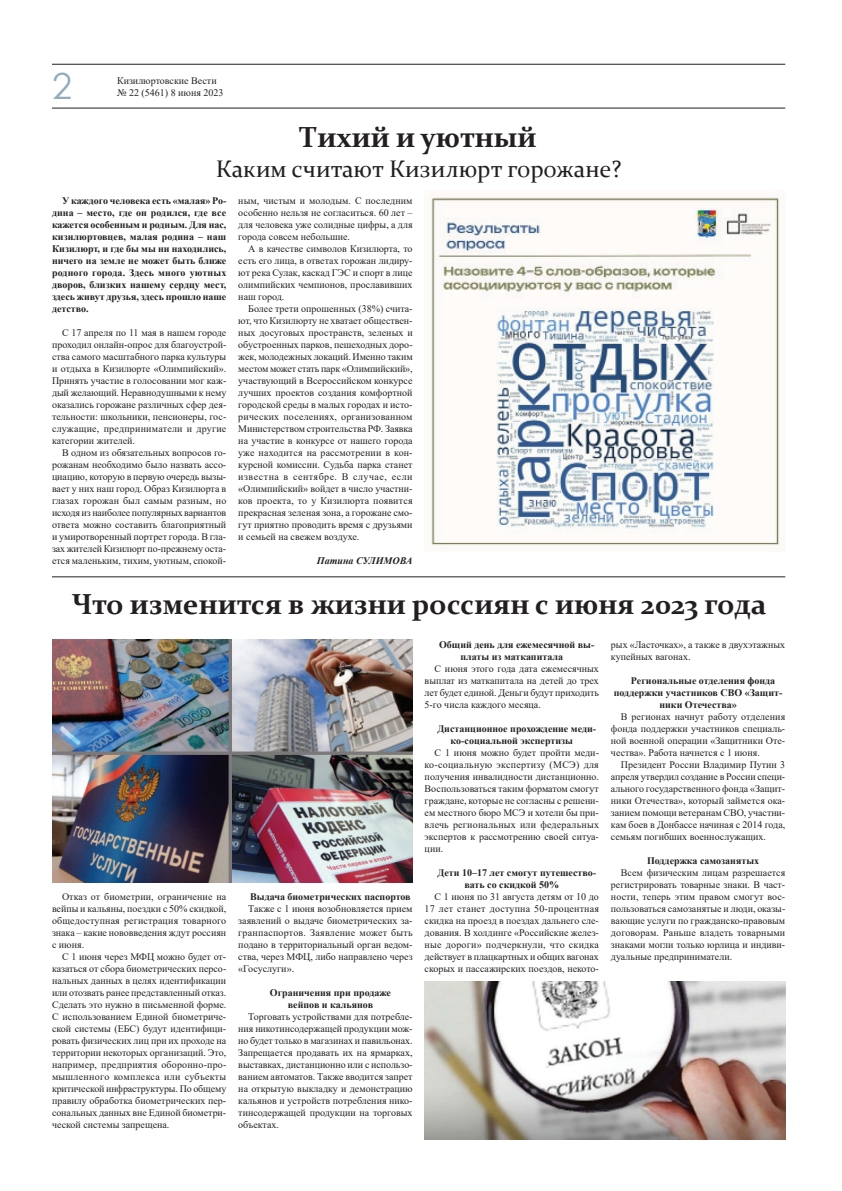
<style>
.page{position:relative;width:842px;height:1191px;background:#fff}
.page>*{position:absolute;margin:0;border:0;box-sizing:border-box;transform-origin:0 0}
.t1{font:36px "Century Gothic";color:#91aebd}
.t2{font:700 29px "Constantia";color:#231f20}
.t3{font:24px "Constantia";color:#231f20}
.t4{font:10px/12px "Times New Roman";color:#231f20;text-align:justify}
.t5{font:700 10px/12px "Times New Roman";color:#231f20}
.t6{font:italic 700 10px "Times New Roman";color:#231f20}
</style>
<div class="page">
<hr style="left:52px;top:64px;width:733px;height:1px;background:#231f20">
<hr style="left:52px;top:108px;width:733px;height:1px;background:#231f20">
<hr style="left:52px;top:576px;width:733px;height:1px;background:#231f20">
<img style="left:430px;top:197px;width:355px;height:349px">
<img style="left:52px;top:639px;width:361px;height:243px">
<img style="left:425px;top:981px;width:360px;height:159px">
<h1 class="t1" style="left:52px;top:61px;width:21px">2</h1>
<p class="t4" style="left:117px;top:74px;width:108px">Кизилюртовские Вести № 22 (5461) 8 июня 2023</p>
<h2 class="t2" style="left:301px;top:117px;width:237px">Тихий и уютный</h2>
<h3 class="t3" style="left:216px;top:152px;width:407px">Каким считают Кизилюрт горожане?</h3>
<p class="t5" style="left:52px;top:194px;width:176px;text-align:justify;text-indent:10px">У каждого человека есть «малая» Ро&shy;дина – место, где он родился, где все кажется особенным и родным. Для нас, кизилюртовцев, малая родина – наш Кизилюрт, и где бы мы ни находились, ничего на земле не может быть ближе родного города. Здесь много уютных дворов, близких нашему сердцу мест, здесь живут друзья, здесь прошло наше детство.</p>
<p class="t4" style="left:52px;top:326px;width:176px;text-indent:10px">С 17 апреля по 11 мая в нашем городе проходил онлайн-опрос для благоустрой&shy;ства самого масштабного парка культуры и отдыха в Кизилюрте «Олимпийский».<br>Принять участие в голосовании мог каж&shy;дый желающий. Неравнодушными к нему оказались горожане различных сфер дея&shy;тельности: школьники, пенсионеры, гос&shy;служащие, предприниматели и другие категории жителей.</p>
<p class="t4" style="left:52px;top:446px;width:176px;text-indent:10px">В одном из обязательных вопросов го&shy;рожанам необходимо было назвать ассо&shy;циацию, которую в первую очередь вызы&shy;вает у них наш город. Образ Кизилюрта в глазах горожан был самым разным, но исходя из наиболее популярных вариантов ответа можно составить благоприятный и умиротворенный портрет города. В гла&shy;зах жителей Кизилюрт по-прежнему оста&shy;ется маленьким, тихим, уютным, спокой-</p>
<p class="t4" style="left:238px;top:194px;width:176px">ным, чистым и молодым. С последним особенно нельзя не согласиться. 60 лет – для человека уже солидные цифры, а для города совсем небольшие.</p>
<p class="t4" style="left:238px;top:242px;width:176px;text-indent:10px">А в качестве символов Кизилюрта, то есть его лица, в ответах горожан лидиру&shy;ют река Сулак, каскад ГЭС и спорт в лице олимпийских чемпионов, прославивших наш город.</p>
<p class="t4" style="left:238px;top:302px;width:176px;text-indent:10px">Более трети опрошенных (38%) счита&shy;ют, что Кизилюрту не хватает обществен&shy;ных досуговых пространств, зеленых и обустроенных парков, пешеходных доро&shy;жек, молодежных локаций. Именно таким местом может стать парк «Олимпийский», участвующий в Всероссийском конкурсе лучших проектов создания комфортной городской среды в малых городах и исто&shy;рических поселениях, организованном Министерством строительства РФ. Заявка на участие в конкурсе от нашего города уже находится на рассмотрении в кон&shy;курсной комиссии. Судьба парка станет известна в сентябре. В случае, если «Олимпийский» войдет в число участни&shy;ков проекта, то у Кизилюрта появится прекрасная зеленая зона, а горожане смо&shy;гут приятно проводить время с друзьями и семьей на свежем воздухе.</p>
<p class="t6" style="left:317px;top:554px;width:97px">Патина СУЛИМОВА</p>
<h2 class="t2" style="left:72px;top:584px;width:696px">Что изменится в жизни россиян с июня 2023 года</h2>
<p class="t4" style="left:52px;top:890px;width:176px;text-indent:10px">Отказ от биометрии, ограничение на вейпы и кальяны, поездки с 50% скидкой, общедоступная регистрация товарного знака – какие нововведения ждут россиян с июня.</p>
<p class="t4" style="left:52px;top:950px;width:176px;text-indent:10px">С 1 июня через МФЦ можно будет от&shy;казаться от сбора биометрических персо&shy;нальных данных в целях идентификации или отозвать ранее представленный отказ.<br>Сделать это нужно в письменной форме.<br>С использованием Единой биометриче&shy;ской системы (ЕБС) будут идентифици&shy;ровать физических лиц при их проходе на территории некоторых организаций. Это, например, предприятия оборонно-про&shy;мышленного комплекса или субъекты критической инфраструктуры. По общему правилу обработка биометрических пер&shy;сональных данных вне Единой биометри&shy;ческой системы запрещена.</p>
<p class="t5" style="left:250px;top:890px;width:162px">Выдача биометрических паспортов</p>
<p class="t4" style="left:238px;top:902px;width:176px;text-indent:10px">Также с 1 июня возобновляется прием заявлений о выдаче биометрических за&shy;гранпаспортов. Заявление может быть подано в территориальный орган ведом&shy;ства, через МФЦ, либо направлено через «Госуслуги».</p>
<p class="t5" style="left:270px;top:986px;width:123px;text-align:center">Ограничения при продаже вейпов и кальянов</p>
<p class="t4" style="left:238px;top:1010px;width:176px;text-indent:10px">Торговать устройствами для потребле&shy;ния никотинсодержащей продукции мож&shy;но будет только в магазинах и павильонах.<br>Запрещается продавать их на ярмарках, выставках, дистанционно или с использо&shy;ванием автоматов. Также вводится запрет на открытую выкладку и демонстрацию кальянов и устройств потребления нико&shy;тинсодержащей продукции на торговых объектах.</p>
<p class="t5" style="left:460px;top:638px;width:136px;text-indent:-21px">Общий день для ежемесячной вы&shy;платы из маткапитала</p>
<p class="t4" style="left:425px;top:662px;width:176px;text-indent:10px">С июня этого года дата ежемесячных выплат из маткапитала на детей до трех лет будет единой. Деньги будут приходить 5-го числа каждого месяца.</p>
<p class="t5" style="left:451px;top:722px;width:147px;text-indent:-13px">Дистанционное прохождение меди&shy;ко-социальной экспертизы</p>
<p class="t4" style="left:425px;top:746px;width:176px;text-indent:10px">С 1 июня можно будет пройти меди&shy;ко-социальную экспертизу (МСЭ) для получения инвалидности дистанционно.<br>Воспользоваться таким форматом смогут граждане, которые не согласны с решени&shy;ем местного бюро МСЭ и хотели бы при&shy;влечь региональных или федеральных экспертов к рассмотрению своей ситуа&shy;ции.</p>
<p class="t5" style="left:464px;top:866px;width:133px;text-indent:-27px">Дети 10–17 лет смогут путешество&shy;вать со скидкой 50%</p>
<p class="t4" style="left:425px;top:890px;width:176px;text-indent:10px">С 1 июня по 31 августа детям от 10 до 17 лет станет доступна 50-процентная скидка на проезд в поездах дальнего сле&shy;дования. В холдинге «Российские желез&shy;ные дороги» подчеркнули, что скидка действует в плацкартных и общих вагонах скорых и пассажирских поездов, некото-</p>
<p class="t4" style="left:611px;top:638px;width:176px">рых «Ласточках», а также в двухэтажных купейных вагонах.</p>
<p class="t5" style="left:631px;top:674px;width:146px">Региональные отделения фонда</p>
<p class="t5" style="left:614px;top:686px;width:170px">поддержки участников СВО «Защит-</p>
<p class="t5" style="left:659px;top:698px;width:79px">ники Отечества»</p>
<p class="t4" style="left:611px;top:710px;width:176px;text-indent:10px">В регионах начнут работу отделения фонда поддержки участников специаль&shy;ной военной операции «Защитники Оте&shy;чества». Работа начнется с 1 июня.</p>
<p class="t4" style="left:611px;top:758px;width:176px;text-indent:10px">Президент России Владимир Путин 3 апреля утвердил создание в России специ&shy;ального государственного фонда «Защит&shy;ники Отечества», который займется ока&shy;занием помощи ветеранам СВО, участни&shy;кам боев в Донбассе начиная с 2014 года, семьям погибших военнослужащих.</p>
<p class="t5" style="left:647px;top:854px;width:114px">Поддержка самозанятых</p>
<p class="t4" style="left:611px;top:866px;width:176px;text-indent:10px">Всем физическим лицам разрешается регистрировать товарные знаки. В част&shy;ности, теперь этим правом смогут вос&shy;пользоваться самозанятые и люди, оказы&shy;вающие услуги по гражданско-правовым договорам. Раньше владеть товарными знаками могли только юрлица и индиви&shy;дуальные предприниматели.</p>
</div>
